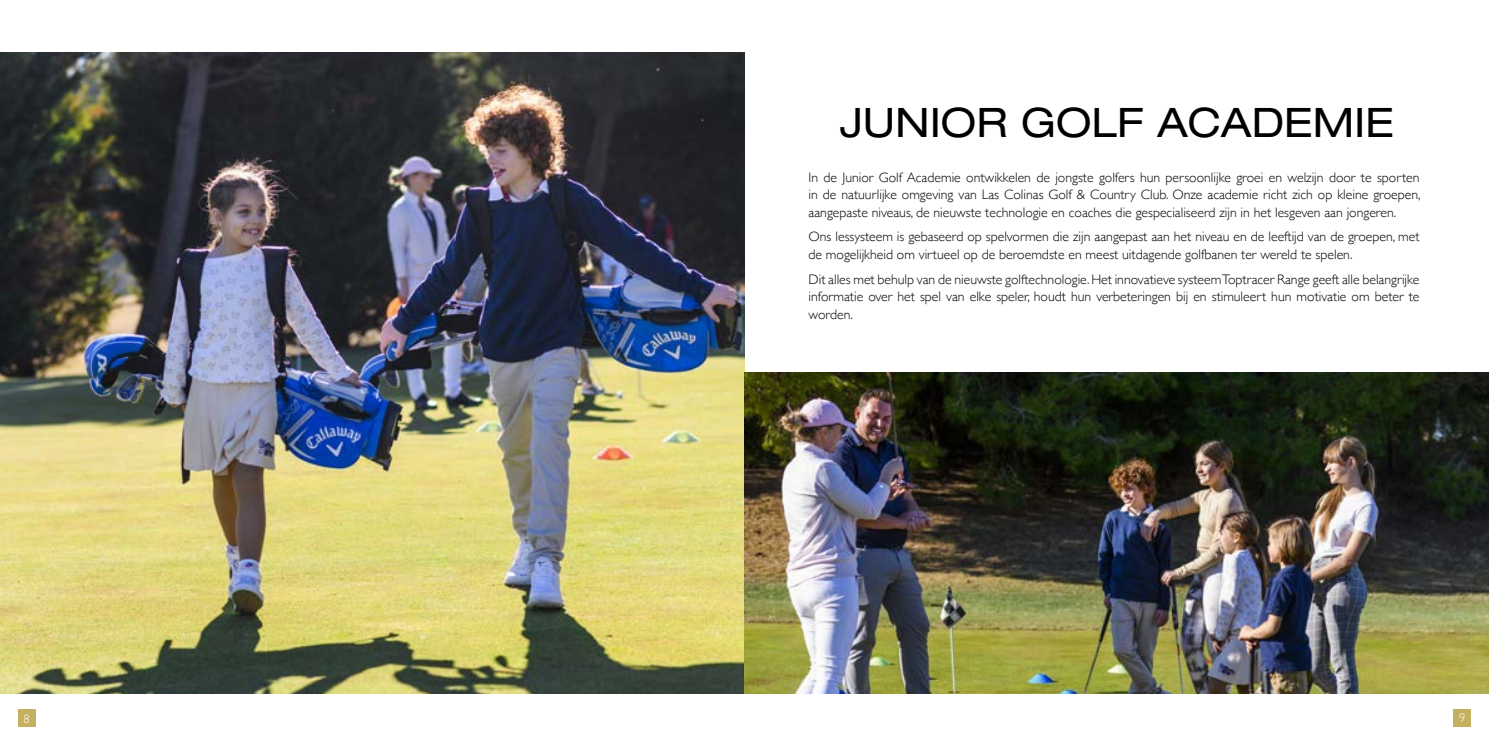
<style>
.page{position:relative;width:1489px;height:745px;background:#fff}
.page>*{position:absolute;margin:0;border:0;box-sizing:border-box;transform-origin:0 0}
.t1{font:expanded 40.62px "Helvetica Neue LT Std";color:#000}
.t2{font:300 13.75px/17.5px "Gill Sans";color:#000;text-align:justify}
.t3{font:300 12.5px "Gill Sans";color:#fff}
</style>
<div class="page">
<div style="left:18px;top:709px;width:17px;height:17px;background:#c5b060"></div>
<div style="left:1453px;top:708px;width:17px;height:18px;background:#c5b060"></div>
<img style="left:0;top:53px;width:744px;height:639px">
<img style="left:744px;top:372px;width:744px;height:320px">
<h1 class="t1" style="left:839px;top:97px;width:556px">JUNIOR GOLF ACADEMIE</h1>
<p class="t2" style="left:808px;top:168px;width:613px">In de Junior Golf Academie ontwikkelen de jongste golfers hun persoonlijke groei en welzijn door te sporten in de natuurlijke omgeving van Las Colinas Golf &amp; Country Club. Onze academie richt zich op kleine groepen, aangepaste niveaus, de nieuwste technologie en coaches die gespecialiseerd zijn in het lesgeven aan jongeren.</p>
<p class="t2" style="left:808px;top:227px;width:612px">Ons lessysteem is gebaseerd op spelvormen die zijn aangepast aan het niveau en de leeftijd van de groepen, met de mogelijkheid om virtueel op de beroemdste en meest uitdagende golfbanen ter wereld te spelen.</p>
<p class="t2" style="left:808px;top:269px;width:612px">Dit alles met behulp van de nieuwste golftechnologie. Het innovatieve systeem Toptracer Range geeft alle belangrijke informatie over het spel van elke speler, houdt hun verbeteringen bij en stimuleert hun motivatie om beter te worden.</p>
<p class="t3" style="left:23px;top:708px;width:8px">8</p>
<p class="t3" style="left:1458px;top:707px;width:8px">9</p>
</div>
